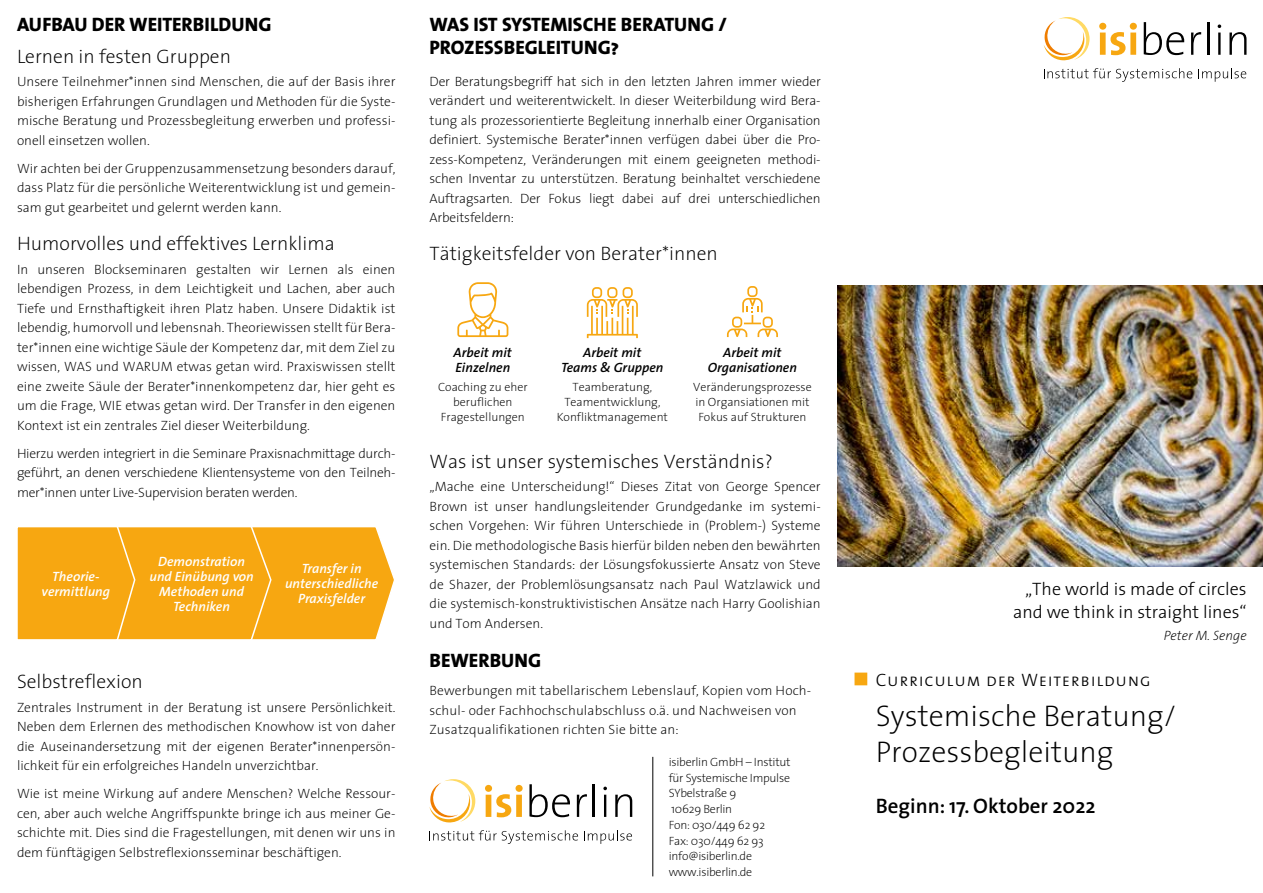
<style>
.page{position:relative;width:1263px;height:893px;background:#fff}
.page>*{position:absolute;margin:0;border:0;box-sizing:border-box;transform-origin:0 0}
.t1{font:200 30px/36px "The Sans";color:#000}
.t2{font:600 21px "The Sans";color:#000}
.t3{font:200 19.5px "The Sans";color:#000}
.t4{font:19.5px/22.5px "The Sans Extra Bold Caps";color:#000}
.t5{font:300 18px/22.5px "The Sans";color:#000;text-align:right}
.t6{font:18px "The Sans Light Caps";letter-spacing:.04em;color:#000}
.t7{font:200 13.5px/19.5px "The Sans";color:#000;text-align:justify}
.t8{font:italic 600 13.5px/15px "The Sans";color:#fff;text-align:center}
.t9{font:italic 600 13.5px/15px "The Sans";color:#000;text-align:center}
.t10{font:italic 200 13.5px "The Sans";color:#000}
.t11{font:200 12px/15px "The Sans";color:#000;text-align:center}
.t12{font:200 12px/15.8px "The Sans";letter-spacing:-.02em;color:#000}
</style>
<div class="page">
<img style="left:838px;top:286px;width:425px;height:281px">
<svg style="left:1099px;top:23px;width:38px;height:32px"></svg>
<svg style="left:1144px;top:22px;width:40px;height:33px"></svg>
<svg style="left:1191px;top:32px;width:10px;height:23px"></svg>
<hr style="left:1207px;top:22px;width:2px;height:33px;background:#000">
<hr style="left:1218px;top:33px;width:2px;height:22px;background:#000">
<svg style="left:1217px;top:24px;width:4px;height:4px"></svg>
<svg style="left:1229px;top:32px;width:17px;height:23px"></svg>
<svg style="left:1044px;top:68px;width:148px;height:14px"></svg>
<svg style="left:1198px;top:68px;width:48px;height:14px"></svg>
<svg style="left:1044px;top:17px;width:46px;height:44px"></svg>
<svg style="left:485px;top:785px;width:38px;height:32px"></svg>
<svg style="left:529px;top:784px;width:41px;height:33px"></svg>
<svg style="left:577px;top:794px;width:10px;height:23px"></svg>
<hr style="left:593px;top:784px;width:2px;height:33px;background:#000">
<hr style="left:604px;top:795px;width:2px;height:22px;background:#000">
<svg style="left:603px;top:787px;width:4px;height:3px"></svg>
<svg style="left:615px;top:794px;width:17px;height:23px"></svg>
<svg style="left:429px;top:830px;width:149px;height:14px"></svg>
<svg style="left:584px;top:830px;width:48px;height:14px"></svg>
<svg style="left:429px;top:779px;width:46px;height:44px"></svg>
<div style="left:854px;top:673px;width:13px;height:12px;background:#f7a711;border:2px solid #f7a711"></div>
<hr style="left:652px;top:757px;width:1px;height:119px;background:#000">
<div style="left:17px;top:527px;width:377px;height:113px;background:#f7a711"></div>
<svg style="left:727px;top:286px;width:51px;height:51px"></svg>
<svg style="left:457px;top:282px;width:51px;height:55px"></svg>
<svg style="left:587px;top:287px;width:51px;height:51px"></svg>
<h3 class="t4" style="left:17px;top:13px;width:256px">AUFBAU DER WEITERBILDUNG</h3>
<h3 class="t3" style="left:17px;top:40px;width:216px">Lernen in festen Gruppen</h3>
<p class="t7" style="left:17px;top:72px;width:380px">Unsere Teilnehmer*innen sind Menschen, die auf der Basis ihrer bisherigen Erfahrungen Grundlagen und Methoden für die Syste&shy;mische Beratung und Prozessbegleitung erwerben und professi&shy;onell einsetzen wollen.</p>
<p class="t7" style="left:17px;top:158px;width:380px">Wir achten bei der Gruppenzusammensetzung besonders darauf, dass Platz für die persönliche Weiterentwicklung ist und gemein&shy;sam gut gearbeitet und gelernt werden kann.</p>
<h3 class="t3" style="left:17px;top:227px;width:319px">Humorvolles und effektives Lernklima</h3>
<p class="t7" style="left:17px;top:259px;width:380px">In unseren Blockseminaren gestalten wir Lernen als einen lebendigen Prozess, in dem Leichtigkeit und Lachen, aber auch Tiefe und Ernsthaftigkeit ihren Platz haben. Unsere Didaktik ist lebendig, humorvoll und lebensnah. Theoriewissen stellt für Bera&shy;ter*innen eine wichtige Säule der Kompetenz dar, mit dem Ziel zu wissen, WAS und WARUM etwas getan wird. Praxiswissen stellt eine zweite Säule der Berater*innenkompetenz dar, hier geht es um die Frage, WIE etwas getan wird. Der Transfer in den eigenen Kontext ist ein zentrales Ziel dieser Weiterbildung.</p>
<p class="t7" style="left:17px;top:443px;width:380px">Hierzu werden integriert in die Seminare Praxisnachmittage durch&shy;geführt, an denen verschiedene Klientensysteme von den Teilneh&shy;mer*innen unter Live-Supervision beraten werden.</p>
<p class="t8" style="left:42px;top:568px;width:70px">Theorie&shy;vermittlung</p>
<p class="t8" style="left:149px;top:553px;width:106px">Demonstration und Einübung von<br>Methoden und<br>Techniken</p>
<p class="t8" style="left:285px;top:561px;width:95px">Transfer in unterschiedliche<br>Praxisfelder</p>
<h3 class="t3" style="left:17px;top:665px;width:127px">Selbstreflexion</h3>
<p class="t7" style="left:17px;top:697px;width:380px">Zentrales Instrument in der Beratung ist unsere Persönlichkeit.<br>Neben dem Erlernen des methodischen Knowhow ist von daher die Auseinandersetzung mit der eigenen Berater*innenpersön&shy;lichkeit für ein erfolgreiches Handeln unverzichtbar.</p>
<p class="t7" style="left:17px;top:783px;width:380px">Wie ist meine Wirkung auf andere Menschen? Welche Ressour&shy;cen, aber auch welche Angriffspunkte bringe ich aus meiner Ge&shy;schichte mit. Dies sind die Fragestellungen, mit denen wir uns in dem fünftägigen Selbstreflexionsseminar beschäftigen.</p>
<h3 class="t4" style="left:429px;top:13px;width:299px">WAS IST SYSTEMISCHE BERATUNG /<br>PROZESSBEGLEITUNG?</h3>
<p class="t7" style="left:429px;top:71px;width:393px">Der Beratungsbegriff hat sich in den letzten Jahren immer wieder verändert und weiterentwickelt. In dieser Weiterbildung wird Bera&shy;tung als prozessorientierte Begleitung innerhalb einer Organisation definiert. Systemische Berater*innen verfügen dabei über die Pro&shy;zess-Kompetenz, Veränderungen mit einem geeigneten methodi&shy;schen Inventar zu unterstützen. Beratung beinhaltet verschiedene Auftragsarten. Der Fokus liegt dabei auf drei unterschiedlichen Arbeitsfeldern:</p>
<h3 class="t3" style="left:429px;top:238px;width:290px">Tätigkeitsfelder von Berater*innen</h3>
<p class="t9" style="left:454px;top:345px;width:60px;text-align:left">Arbeit mit<br>Einzelnen</p>
<p class="t11" style="left:438px;top:379px;width:91px">Coaching zu eher beruflichen<br>Fragestellungen</p>
<p class="t9" style="left:561px;top:345px;width:104px">Arbeit mit<br>Teams &amp; Gruppen</p>
<p class="t11" style="left:557px;top:379px;width:113px">Teamberatung,<br>Teamentwicklung,<br>Konfliktmanagement</p>
<p class="t9" style="left:708px;top:345px;width:91px">Arbeit mit<br>Organisationen</p>
<p class="t11" style="left:693px;top:379px;width:120px;text-align:left">Veränderungsprozesse in Organsiationen mit<br>Fokus auf Strukturen</p>
<h3 class="t3" style="left:429px;top:445px;width:345px">Was ist unser systemisches Verständnis?</h3>
<p class="t7" style="left:429px;top:477px;width:393px">„Mache eine Unterscheidung!“ Dieses Zitat von George Spencer Brown ist unser handlungsleitender Grundgedanke im systemi&shy;schen Vorgehen: Wir führen Unterschiede in (Problem-) Systeme ein. Die methodologische Basis hierfür bilden neben den bewährten systemischen Standards: der Lösungsfokussierte Ansatz von Steve de Shazer, der Problemlösungsansatz nach Paul Watzlawick und die systemisch-konstruktivistischen Ansätze nach Harry Goolishian und Tom Andersen.</p>
<h3 class="t4" style="left:429px;top:649px;width:113px">BEWERBUNG</h3>
<p class="t7" style="left:429px;top:681px;width:383px;text-align:left">Bewerbungen mit tabellarischem Lebenslauf, Kopien vom Hoch&shy;schul- oder Fachhochschulabschluss o.ä. und Nachweisen von<br>Zusatzqualifikationen richten Sie bitte an:</p>
<p class="t12" style="left:669px;top:754px;width:123px">isiberlin GmbH – Institut für Systemische Impulse<br>SYbelstraße 9<br>10629 Berlin<br>Fon: 030/449 62 92<br>Fax: 030/449 62 93 info@isiberlin.de www.isiberlin.de</p>
<h3 class="t5" style="left:1013px;top:577px;width:235px">„The world is made of circles and we think in straight lines“</h3>
<p class="t10" style="left:1164px;top:625px;width:84px">Peter M. Senge</p>
<h3 class="t6" style="left:876px;top:665px;width:276px">Curriculum der Weiterbildung</h3>
<h1 class="t1" style="left:876px;top:697px;width:302px">Systemische Beratung/<br>Prozessbegleitung</h1>
<h2 class="t2" style="left:876px;top:789px;width:221px">Beginn: 17. Oktober 2022</h2>
</div>
